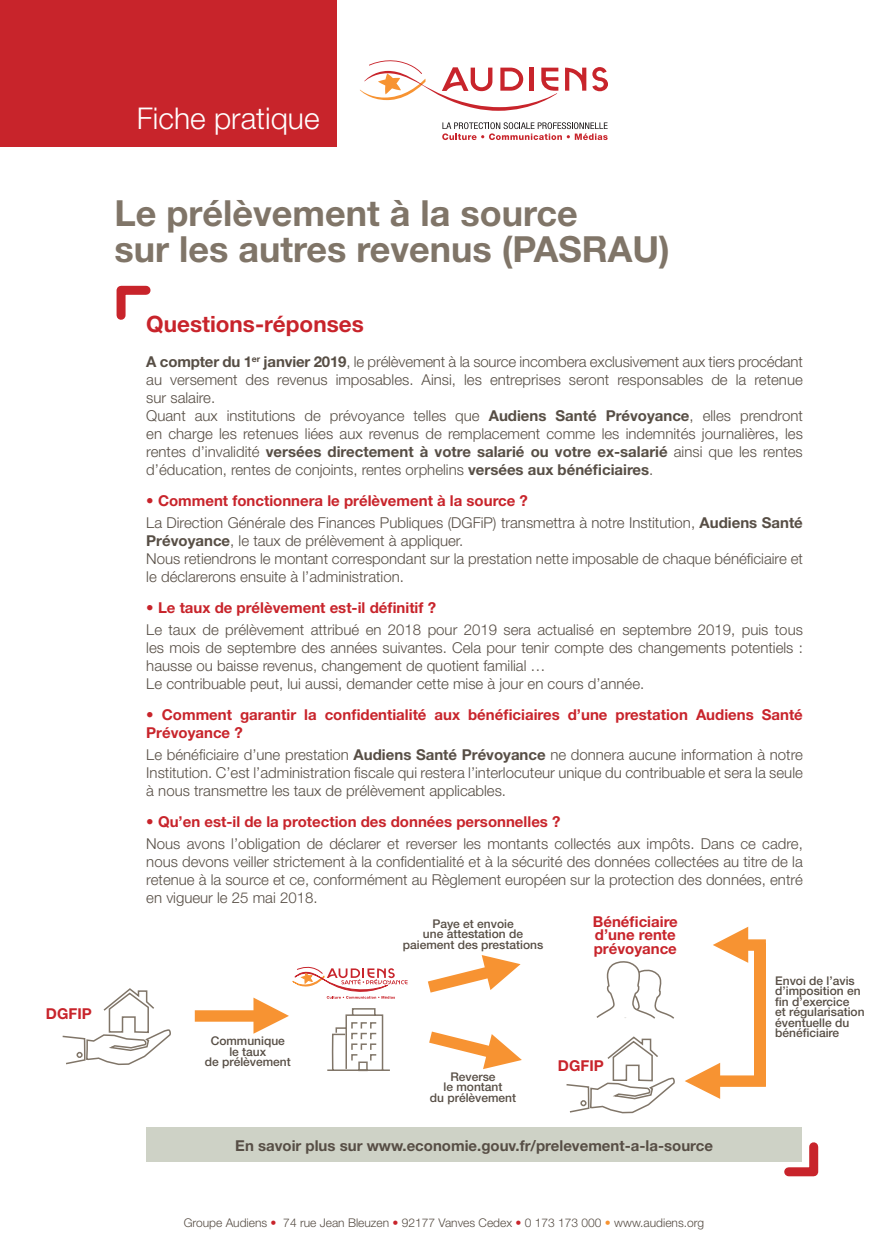
<style>
.page{position:relative;width:888px;height:1258px;background:#fff}
.page>*{position:absolute;margin:0;border:0;box-sizing:border-box;transform-origin:0 0}
.t1{font:700 36px/36px "Helvetica Neue";color:#807568}
.t2{font:300 30px "Helvetica Neue";color:#fff}
.t3{font:700 22.5px "Helvetica Neue";color:#c8242b}
.t4{font:300 15px/18px "Helvetica Neue";color:#574e45}
.t5{font:700 15px/13.5px "Helvetica Neue";color:#c8242b}
.t6{font:700 15px "Helvetica Neue";color:#574e45}
.t7{font:500 12px/10.5px "Helvetica Neue";color:#574e45;text-align:center}
.t8{font:300 12px "Helvetica Neue";color:#574e45}
.s1{font-weight:700}
.s2{font-weight:700;color:#c8242b}
.s3{color:#c8242b}
.s4{color:#f79332}
</style>
<div class="page">
<div style="left:0;top:0;width:337px;height:146px;background:#c8242b"></div>
<svg style="left:442px;top:122px;width:166px;height:18px"></svg>
<svg style="left:592px;top:67px;width:16px;height:24px"></svg>
<svg style="left:565px;top:68px;width:21px;height:23px"></svg>
<svg style="left:360px;top:60px;width:198px;height:51px"></svg>
<svg style="left:116px;top:285px;width:35px;height:35px"></svg>
<div style="left:146px;top:1127px;width:656px;height:35px;background:#ced2c6"></div>
<svg style="left:784px;top:1142px;width:35px;height:35px"></svg>
<svg style="left:62px;top:988px;width:109px;height:78px"></svg>
<svg style="left:566px;top:1036px;width:109px;height:78px"></svg>
<svg style="left:195px;top:966px;width:213px;height:106px"></svg>
<svg style="left:428px;top:955px;width:92px;height:37px"></svg>
<svg style="left:429px;top:1031px;width:93px;height:38px"></svg>
<svg style="left:713px;top:927px;width:53px;height:36px"></svg>
<svg style="left:685px;top:1063px;width:81px;height:36px"></svg>
<div style="left:754px;top:943px;width:12px;height:142px;background:#f79332"></div>
<svg style="left:596px;top:961px;width:78px;height:58px"></svg>
<h2 class="t2" style="left:137px;top:100px;width:184px">Fiche pratique</h2>
<p class="t5" style="left:46px;top:1007px;width:47px">DGFIP</p>
<h1 class="t1" style="left:114px;top:194px;width:557px">Le prélèvement à la source<br>sur les autres revenus (PASRAU)</h1>
<h3 class="t3" style="left:146px;top:310px;width:219px">Questions-réponses</h3>
<p class="t4" style="left:146px;top:352px;width:658px"><span class="s1">A compter du 1</span><sup>er</sup> <span class="s1">janvier 2019</span>, le prélèvement à la source incombera exclusivement aux tiers procédant au versement des revenus imposables. Ainsi, les entreprises seront responsables de la retenue sur salaire.<br>Quant aux institutions de prévoyance telles que <span class="s1">Audiens Santé Prévoyance</span>, elles prendront en charge les retenues liées aux revenus de remplacement comme les indemnités journalières, les rentes d’invalidité <span class="s1">versées directement à votre salarié ou votre ex-salarié</span> ainsi que les rentes d’éducation, rentes de conjoints, rentes orphelins <span class="s1">versées aux bénéficiaires</span>.</p>
<p class="t4" style="left:146px;top:489px;width:658px;line-height:22.2px"><span class="s2">• Comment fonctionnera le prélèvement à la source ?<br></span>La Direction Générale des Finances Publiques (DGFiP) transmettra à notre Institution, <span class="s1">Audiens Santé</span></p>
<p class="t4" style="left:146px;top:531px;width:658px"><span class="s1">Prévoyance</span>, le taux de prélèvement à appliquer.<br>Nous retiendrons le montant correspondant sur la prestation nette imposable de chaque bénéficiaire et le déclarerons ensuite à l’administration.</p>
<p class="t5" style="left:146px;top:600px;width:291px">• Le taux de prélèvement est-il définitif ?</p>
<p class="t4" style="left:146px;top:620px;width:658px">Le taux de prélèvement attribué en 2018 pour 2019 sera actualisé en septembre 2019, puis tous les mois de septembre des années suivantes. Cela pour tenir compte des changements potentiels : hausse ou baisse revenus, changement de quotient familial …<br>Le contribuable peut, lui aussi, demander cette mise à jour en cours d’année.</p>
<p class="t5" style="left:146px;top:705px;width:658px;line-height:18px">• Comment garantir la confidentialité aux bénéficiaires d’une prestation Audiens Santé<br>Prévoyance ?</p>
<p class="t4" style="left:146px;top:745px;width:658px;text-align:justify">Le bénéficiaire d’une prestation <span class="s1">Audiens Santé Prévoyance</span> ne donnera aucune information à notre Institution. C’est l’administration fiscale qui restera l’interlocuteur unique du contribuable et sera la seule à nous transmettre les taux de prélèvement applicables.</p>
<p class="t5" style="left:146px;top:814px;width:416px">• Qu’en est-il de la protection des données personnelles ?</p>
<p class="t4" style="left:146px;top:834px;width:658px;text-align:justify">Nous avons l’obligation de déclarer et reverser les montants collectés aux impôts. Dans ce cadre, nous devons veiller strictement à la confidentialité et à la sécurité des données collectées au titre de la retenue à la source et ce, conformément au Règlement européen sur la protection des données, entré en vigueur le 25 mai 2018.</p>
<p class="t7" style="left:205px;top:1035px;width:88px">Communique le taux<br>de prélèvement</p>
<p class="t7" style="left:403px;top:918px;width:142px">Paye et envoie<br>une attestation de paiement des prestations</p>
<p class="t5" style="left:593px;top:914px;width:86px">Bénéficiaire d’une rente prévoyance</p>
<p class="t7" style="left:430px;top:1071px;width:88px">Reverse<br>le montant<br>du prélèvement</p>
<p class="t5" style="left:558px;top:1058px;width:47px">DGFIP</p>
<p class="t6" style="left:235px;top:1136px;width:479px">En savoir plus sur www.economie.gouv.fr/prelevement-a-la-source</p>
<p class="t7" style="left:775px;top:975px;width:91px;text-align:left">Envoi de l’avis d’imposition en fin d’exercice<br>et régularisation éventuelle du bénéficiaire</p>
<p class="t8" style="left:184px;top:1216px;width:522px">Groupe Audiens <span class="s3">•</span> 74 rue Jean Bleuzen <span class="s3">•</span> 92177 Vanves Cedex <span class="s3">•</span> 0 173 173 000 <span class="s4">•</span> www.audiens.org</p>
</div>
